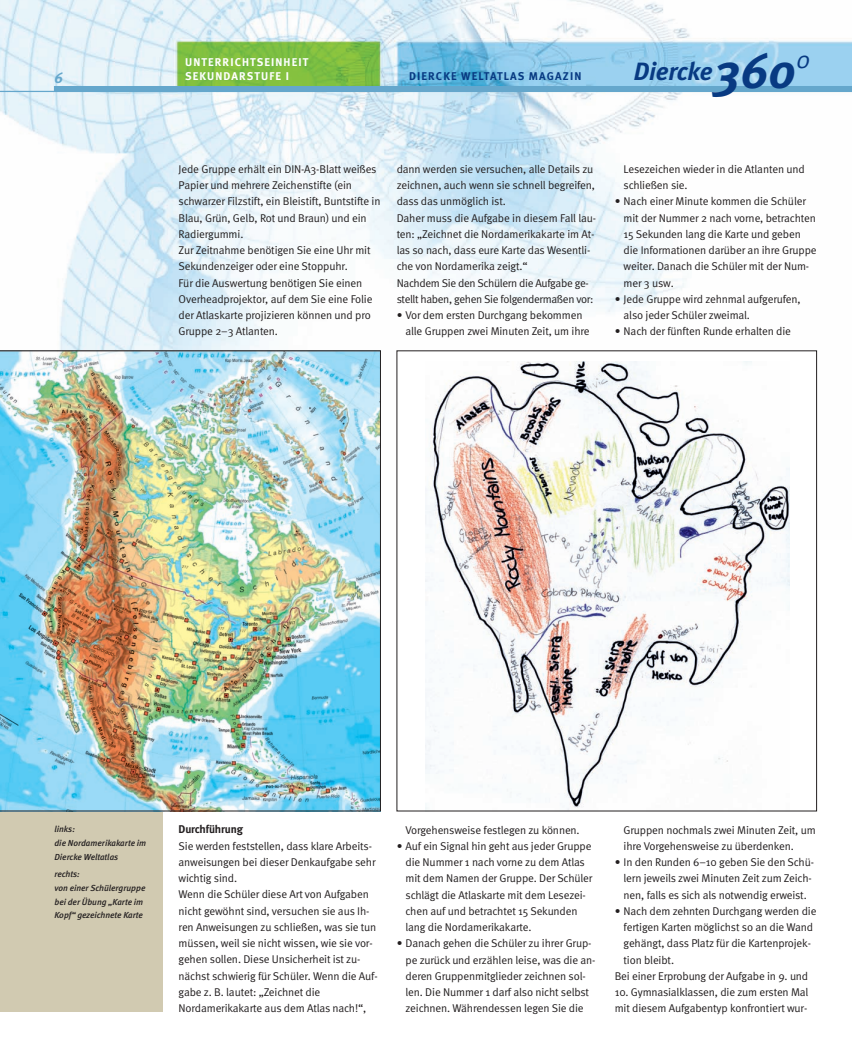
<style>
.page{position:relative;width:852px;height:1064px;background:#fff}
.page>*{position:absolute;margin:0;border:0;box-sizing:border-box;transform-origin:0 0}
.t1{font:italic 700 49px "Meta";color:#083a82}
.t2{font:italic 700 25px "Meta";letter-spacing:-.005em;color:#083a82}
.t3{font:italic 700 15px "Meta";color:#65a7cc}
.t4{font:11.25px/16.2px "Meta Normal";letter-spacing:-.01em;color:#231f20}
.t5{font:700 11.25px/13.5px "Meta";letter-spacing:.1em;color:#fff}
.t6{font:700 11.25px "Meta";letter-spacing:.1em;color:#083a82}
.t7{font:700 11.25px "Meta";letter-spacing:-.01em;color:#231f20}
.t8{font:italic 500 8.75px/13.8px "Meta";color:#231f20}
</style>
<div class="page">
<img style="left:0;top:0;width:851px;height:1012px">
<p class="t5" style="left:185px;top:56px;width:124px">UNTERRICHTSEINHEIT<br>SEKUNDARSTUFE I</p>
<h3 class="t3" style="left:54px;top:72px;width:10px">6</h3>
<p class="t6" style="left:409px;top:72px;width:174px">DIERCKE WELTATLAS MAGAZIN</p>
<h1 class="t1" style="left:714px;top:52px;width:97px">360<sup>0</sup></h1>
<h2 class="t2" style="left:633px;top:61px;width:80px">Diercke</h2>
<p class="t4" style="left:178px;top:162px;width:203px">Jede Gruppe erhält ein DIN-A3-Blatt weißes Papier und mehrere Zeichenstifte (ein schwarzer Filzstift, ein Bleistift, Buntstifte in Blau, Grün, Gelb, Rot und Braun) und ein Radiergummi.<br>Zur Zeitnahme benötigen Sie eine Uhr mit Sekundenzeiger oder eine Stoppuhr.<br>Für die Auswertung benötigen Sie einen Overheadprojektor, auf dem Sie eine Folie der Atlaskarte projizieren können und pro Gruppe 2–3 Atlanten.</p>
<p class="t4" style="left:396px;top:162px;width:201px">dann werden sie versuchen, alle Details zu zeichnen, auch wenn sie schnell begreifen, dass das unmöglich ist.<br>Daher muss die Aufgabe in diesem Fall lau&shy;ten: „Zeichnet die Nordamerikakarte im At&shy;las so nach, dass eure Karte das Wesentli&shy;che von Nordamerika zeigt.“<br>Nachdem Sie den Schülern die Aufgabe ge&shy;stellt haben, gehen Sie folgendermaßen vor:</p>
<p class="t4" style="left:405px;top:308px;width:186px;text-indent:-9px">• Vor dem ersten Durchgang bekommen alle Gruppen zwei Minuten Zeit, um ihre</p>
<p class="t4" style="left:623px;top:162px;width:183px">Lesezeichen wieder in die Atlanten und schließen sie.</p>
<p class="t4" style="left:623px;top:194px;width:194px;text-indent:-9px">• Nach einer Minute kommen die Schüler mit der Nummer 2 nach vorne, betrachten 15 Sekunden lang die Karte und geben die Informationen darüber an ihre Gruppe weiter. Danach die Schüler mit der Num&shy;mer 3 usw.</p>
<p class="t4" style="left:623px;top:292px;width:178px;text-indent:-9px">• Jede Gruppe wird zehnmal aufgerufen, also jeder Schüler zweimal.</p>
<p class="t4" style="left:614px;top:324px;width:178px">• Nach der fünften Runde erhalten die</p>
<p class="t8" style="left:54px;top:823px;width:93px">links:<br>die Nordamerikakarte im<br>Diercke Weltatlas</p>
<p class="t8" style="left:54px;top:868px;width:92px">rechts:<br>von einer Schülergruppe bei der Übung „Karte im<br>Kopf“ gezeichnete Karte</p>
<p class="t7" style="left:178px;top:825px;width:66px">Durchführung</p>
<p class="t4" style="left:178px;top:838px;width:200px">Sie werden feststellen, dass klare Arbeits&shy;anweisungen bei dieser Denkaufgabe sehr wichtig sind.<br>Wenn die Schüler diese Art von Aufgaben nicht gewöhnt sind, versuchen sie aus Ih&shy;ren Anweisungen zu schließen, was sie tun müssen, weil sie nicht wissen, wie sie vor&shy;gehen sollen. Diese Unsicherheit ist zu&shy;nächst schwierig für Schüler. Wenn die Auf&shy;gabe z. B. lautet: „Zeichnet die Nordamerikakarte aus dem Atlas nach!“,</p>
<p class="t4" style="left:405px;top:822px;width:176px">Vorgehensweise festlegen zu können.</p>
<p class="t4" style="left:405px;top:839px;width:188px;text-indent:-9px">• Auf ein Signal hin geht aus jeder Gruppe die Nummer 1 nach vorne zu dem Atlas mit dem Namen der Gruppe. Der Schüler schlägt die Atlaskarte mit dem Lesezei&shy;chen auf und betrachtet 15 Sekunden lang die Nordamerikakarte.</p>
<p class="t4" style="left:405px;top:936px;width:191px;text-indent:-9px">• Danach gehen die Schüler zu ihrer Grup&shy;pe zurück und erzählen leise, was die an&shy;deren Gruppenmitglieder zeichnen sol&shy;len. Die Nummer 1 darf also nicht selbst zeichnen. Währendessen legen Sie die</p>
<p class="t4" style="left:623px;top:822px;width:194px">Gruppen nochmals zwei Minuten Zeit, um ihre Vorgehensweise zu überdenken.</p>
<p class="t4" style="left:614px;top:855px;width:201px;text-align:center">• In den Runden 6–10 geben Sie den Schü&shy;lern jeweils zwei Minuten Zeit zum Zeich&shy;nen, falls es sich als notwendig erweist.</p>
<p class="t4" style="left:614px;top:904px;width:203px">• Nach dem zehnten Durchgang werden die</p>
<p class="t4" style="left:623px;top:920px;width:191px">fertigen Karten möglichst so an die Wand</p>
<p class="t4" style="left:623px;top:936px;width:189px">gehängt, dass Platz für die Kartenprojek-</p>
<p class="t4" style="left:623px;top:952px;width:52px">tion bleibt.</p>
<p class="t4" style="left:614px;top:969px;width:195px">Bei einer Erprobung der Aufgabe in 9. und</p>
<p class="t4" style="left:614px;top:985px;width:195px">10. Gymnasialklassen, die zum ersten Mal mit diesem Aufgabentyp konfrontiert wur-</p>
</div>
